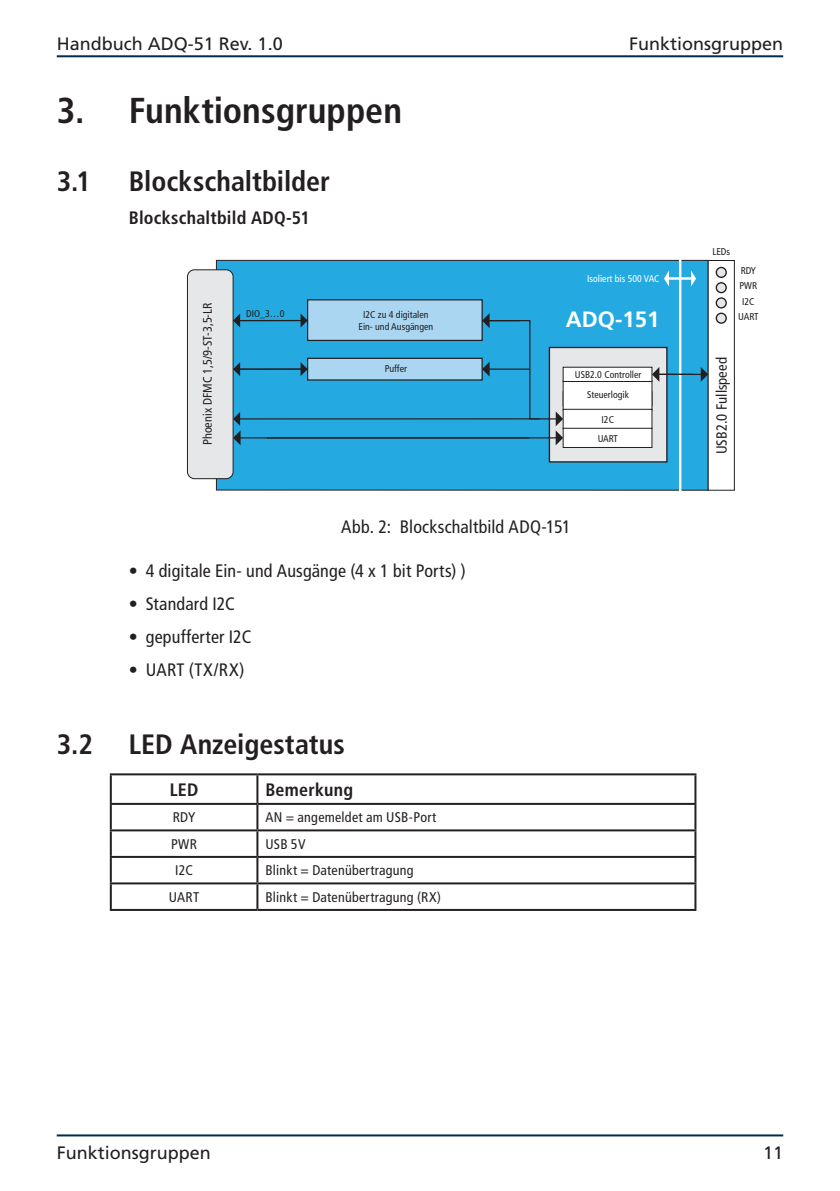
<style>
.page{position:relative;width:840px;height:1191px;background:#fff}
.page>*{position:absolute;margin:0;border:0;box-sizing:border-box;transform-origin:0 0}
.t1{font:700 condensed 36px "Frutiger LT Std";color:#231f20}
.t2{font:700 condensed 28px "Frutiger LT Std";color:#231f20}
.t3{font:700 22.2px "Frutiger LT Std";color:#fff}
.t4{font:condensed 18px "Frutiger LT Std";letter-spacing:.01em;color:#231f20}
.t5{font:18px "Frutiger LT Std";color:#231f20}
.t6{font:700 condensed 18px "Frutiger LT Std";letter-spacing:.015em;color:#231f20}
.t7{font:condensed 14.8px "Frutiger LT Std";color:#231f20}
.t8{font:condensed 14px "Frutiger LT Std";letter-spacing:.015em;color:#231f20}
.t9{font:condensed 12.4px "Frutiger LT Std";color:#231f20}
.t10{font:condensed 9.8px/15.2px "Frutiger LT Std";color:#231f20;text-align:center}
.t11{font:condensed 9.8px "Frutiger LT Std";color:#fff}
</style>
<div class="page">
<hr style="left:57px;top:1134px;width:725px;height:2px;background:#022b52">
<hr style="left:57px;top:55px;width:725px;height:2px;background:#022b52">
<div style="left:216px;top:260px;width:491px;height:230px;background:#24aae1"></div>
<div style="left:307px;top:300px;width:175px;height:40px;background:#aad6f2"></div>
<div style="left:307px;top:299px;width:175px;height:42px;border:1px solid #231f20"></div>
<div style="left:307px;top:358px;width:175px;height:22px;background:#aad6f2"></div>
<div style="left:307px;top:358px;width:175px;height:22px;border:1px solid #231f20"></div>
<svg style="left:300px;top:313px;width:7px;height:14px"></svg>
<hr style="left:239px;top:320px;width:68px;height:1px;background:#231f20">
<svg style="left:233px;top:313px;width:7px;height:14px"></svg>
<hr style="left:239px;top:418px;width:300px;height:1px;background:#231f20">
<svg style="left:233px;top:362px;width:7px;height:14px"></svg>
<hr style="left:233px;top:368px;width:68px;height:2px;background:#231f20">
<svg style="left:300px;top:362px;width:7px;height:14px"></svg>
<hr style="left:667px;top:277px;width:24px;height:3px;background:#fff">
<svg style="left:690px;top:271px;width:5px;height:15px"></svg>
<svg style="left:663px;top:271px;width:5px;height:15px"></svg>
<hr style="left:678px;top:251px;width:3px;height:249px;background:#fff">
<div style="left:187px;top:270px;width:46px;height:209px;background:#e6e7e9;border-radius:7px"></div>
<div style="left:187px;top:269px;width:46px;height:210px;border:1px solid #231f20;border-radius:7px"></div>
<div style="left:549px;top:347px;width:117px;height:115px;background:#e6e7e9"></div>
<div style="left:548px;top:347px;width:119px;height:115px;border:1px solid #231f20"></div>
<hr style="left:658px;top:374px;width:43px;height:1px;background:#231f20">
<svg style="left:700px;top:367px;width:7px;height:15px"></svg>
<svg style="left:652px;top:367px;width:7px;height:15px"></svg>
<div style="left:563px;top:381px;width:88px;height:29px;background:#fff"></div>
<div style="left:563px;top:367px;width:88px;height:14px;background:#fff"></div>
<div style="left:562px;top:367px;width:90px;height:15px;border:1px solid #231f20"></div>
<div style="left:563px;top:409px;width:88px;height:19px;background:#fff"></div>
<div style="left:562px;top:409px;width:90px;height:20px;border:1px solid #231f20"></div>
<div style="left:563px;top:428px;width:88px;height:19px;background:#fff"></div>
<div style="left:562px;top:428px;width:90px;height:20px;border:1px solid #231f20"></div>
<hr style="left:239px;top:437px;width:290px;height:1px;background:#231f20">
<svg style="left:233px;top:412px;width:7px;height:33px"></svg>
<svg style="left:480px;top:313px;width:83px;height:132px;background:#38a4d1"></svg>
<svg style="left:716px;top:267px;width:9px;height:10px"></svg>
<div style="left:715px;top:267px;width:11px;height:11px;border:1px solid #231f20;border-radius:50%"></div>
<svg style="left:716px;top:283px;width:9px;height:9px"></svg>
<div style="left:715px;top:282px;width:11px;height:11px;border:1px solid #231f20;border-radius:50%"></div>
<svg style="left:716px;top:298px;width:9px;height:10px"></svg>
<div style="left:715px;top:297px;width:11px;height:11px;border:1px solid #231f20;border-radius:50%"></div>
<svg style="left:716px;top:313px;width:9px;height:10px"></svg>
<div style="left:715px;top:312px;width:11px;height:12px;border:1px solid #231f20;border-radius:50%"></div>
<hr style="left:110px;top:775px;width:2px;height:28px;background:#231f20">
<hr style="left:256px;top:775px;width:2px;height:28px;background:#231f20">
<hr style="left:694px;top:775px;width:2px;height:28px;background:#231f20">
<hr style="left:110px;top:805px;width:2px;height:24px;background:#231f20">
<hr style="left:256px;top:805px;width:2px;height:24px;background:#231f20">
<hr style="left:694px;top:805px;width:2px;height:24px;background:#231f20">
<hr style="left:110px;top:831px;width:2px;height:25px;background:#231f20">
<hr style="left:256px;top:831px;width:2px;height:25px;background:#231f20">
<hr style="left:694px;top:831px;width:2px;height:25px;background:#231f20">
<hr style="left:110px;top:858px;width:2px;height:24px;background:#231f20">
<hr style="left:256px;top:858px;width:2px;height:24px;background:#231f20">
<hr style="left:694px;top:858px;width:2px;height:24px;background:#231f20">
<hr style="left:110px;top:884px;width:2px;height:25px;background:#231f20">
<hr style="left:256px;top:884px;width:2px;height:25px;background:#231f20">
<hr style="left:694px;top:884px;width:2px;height:25px;background:#231f20">
<hr style="left:110px;top:773px;width:147px;height:2px;background:#231f20">
<hr style="left:257px;top:773px;width:439px;height:2px;background:#231f20">
<hr style="left:110px;top:803px;width:147px;height:2px;background:#231f20">
<hr style="left:257px;top:803px;width:439px;height:2px;background:#231f20">
<hr style="left:110px;top:829px;width:147px;height:2px;background:#231f20">
<hr style="left:257px;top:829px;width:439px;height:2px;background:#231f20">
<hr style="left:110px;top:856px;width:147px;height:2px;background:#231f20">
<hr style="left:257px;top:856px;width:439px;height:2px;background:#231f20">
<hr style="left:110px;top:882px;width:147px;height:2px;background:#231f20">
<hr style="left:257px;top:882px;width:439px;height:2px;background:#231f20">
<hr style="left:110px;top:909px;width:147px;height:2px;background:#231f20">
<hr style="left:257px;top:909px;width:439px;height:2px;background:#231f20">
<p class="t5" style="left:57px;top:33px;width:227px">Handbuch ADQ-51 Rev. 1.0</p>
<p class="t5" style="left:628px;top:33px;width:156px">Funktionsgruppen</p>
<h1 class="t1" style="left:57px;top:90px;width:346px">3. Funktionsgruppen</h1>
<h2 class="t2" style="left:57px;top:165px;width:36px">3.1</h2>
<h2 class="t2" style="left:129px;top:165px;width:203px">Blockschaltbilder</h2>
<p class="t6" style="left:129px;top:207px;width:182px">Blockschaltbild ADQ-51</p>
<p class="t9" style="left:200px;top:445px;width:144px;rotate:-90deg">Phoenix DFMC 1,5/9-ST-3,5-LR</p>
<p class="t10" style="left:246px;top:306px;width:40px">DIO_3…0</p>
<p class="t10" style="left:358px;top:309px;width:76px;line-height:11.8px">I2C zu 4 digitalen<br>Ein- und Ausgängen</p>
<p class="t10" style="left:384px;top:361px;width:24px">Puffer</p>
<p class="t11" style="left:586px;top:273px;width:74px">Isoliert bis 500 VAC</p>
<p class="t3" style="left:565px;top:307px;width:95px">ADQ-151</p>
<p class="t10" style="left:574px;top:367px;width:68px">USB2.0 Controller</p>
<p class="t10" style="left:587px;top:387px;width:43px">Steuerlogik</p>
<p class="t10" style="left:597px;top:410px;width:22px;line-height:19px">I2C<br>UART</p>
<p class="t4" style="left:341px;top:516px;width:231px">Abb. 2: Blockschaltbild ADQ-151</p>
<p class="t4" style="left:129px;top:560px;width:338px">• 4 digitale Ein- und Ausgänge (4 x 1 bit Ports) )</p>
<p class="t4" style="left:129px;top:593px;width:107px">• Standard I2C</p>
<p class="t4" style="left:129px;top:626px;width:124px">• gepufferter I2C</p>
<p class="t4" style="left:129px;top:659px;width:117px">• UART (TX/RX)</p>
<h2 class="t2" style="left:57px;top:727px;width:38px">3.2</h2>
<h2 class="t2" style="left:129px;top:727px;width:217px">LED Anzeigestatus</h2>
<p class="t6" style="left:170px;top:779px;width:30px">LED</p>
<p class="t6" style="left:265px;top:779px;width:89px">Bemerkung</p>
<p class="t8" style="left:173px;top:809px;width:24px">RDY</p>
<p class="t8" style="left:265px;top:809px;width:172px">AN = angemeldet am USB-Port</p>
<p class="t8" style="left:171px;top:836px;width:28px">PWR</p>
<p class="t8" style="left:265px;top:836px;width:42px">USB 5V</p>
<p class="t8" style="left:175px;top:862px;width:19px">I2C</p>
<p class="t8" style="left:265px;top:862px;width:150px">Blinkt = Datenübertragung</p>
<p class="t8" style="left:169px;top:889px;width:32px">UART</p>
<p class="t8" style="left:265px;top:889px;width:177px">Blinkt = Datenübertragung (RX)</p>
<p class="t10" style="left:712px;top:244px;width:19px">LEDs</p>
<p class="t10" style="left:737px;top:263px;width:22px">RDY<br>PWR<br>I2C<br>UART</p>
<p class="t7" style="left:712px;top:454px;width:98px;rotate:-90deg">USB2.0 Fullspeed</p>
<p class="t5" style="left:57px;top:1142px;width:156px">Funktionsgruppen</p>
<p class="t5" style="left:762px;top:1142px;width:22px">11</p>
</div>
